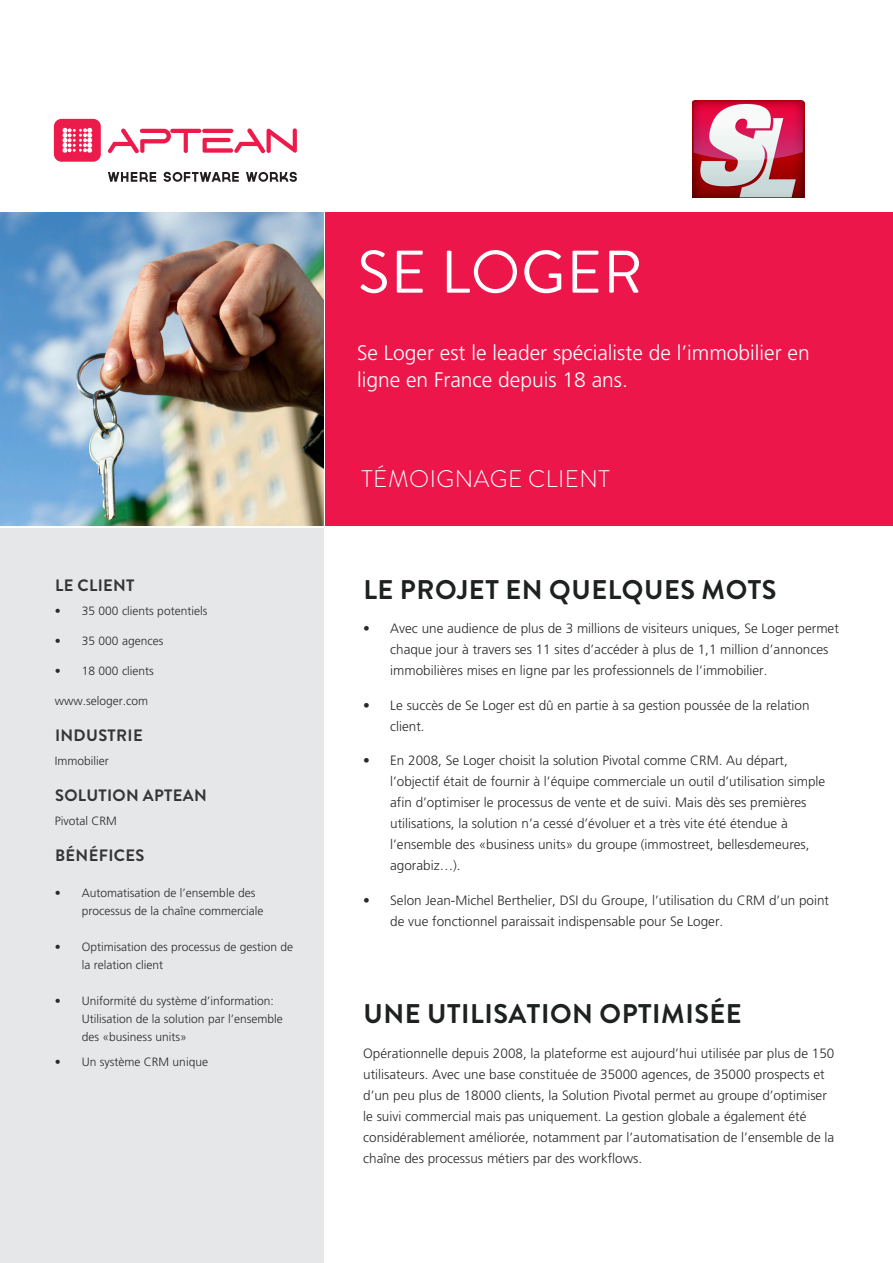
<style>
.page{position:relative;width:893px;height:1263px;background:#fff}
.page>*{position:absolute;margin:0;border:0;box-sizing:border-box;transform-origin:0 0}
.t1{font:60px "Brandon Grotesque";letter-spacing:.02em;color:#fff}
.t2{font:700 27px "Brandon Grotesque";letter-spacing:.02em;color:#1d211f}
.t3{font:300 24px "Brandon Grotesque";letter-spacing:.02em;color:#fff}
.t4{font:300 21px/27px "Frutiger LT Std";color:#fff}
.t5{font:700 16.5px "Brandon Grotesque";letter-spacing:.02em;color:#363536}
.t6{font:300 13.5px/21px "Frutiger LT Std";color:#282b29}
.t7{font:300 12px/18px "Frutiger LT Std";color:#282b29}
</style>
<div class="page">
<div style="left:325px;top:212px;width:568px;height:314px;background:#ed164b"></div>
<img style="left:0;top:212px;width:323px;height:314px">
<div style="left:0;top:528px;width:323px;height:735px;background:#e6e7e9"></div>
<svg style="left:108px;top:172px;width:48px;height:10px"></svg>
<svg style="left:164px;top:172px;width:75px;height:10px"></svg>
<svg style="left:246px;top:172px;width:51px;height:10px"></svg>
<div style="left:54px;top:119px;width:47px;height:43px;background:#ed1b4c;border-radius:8px"></div>
<svg style="left:108px;top:128px;width:189px;height:25px"></svg>
<svg style="left:62px;top:128px;width:30px;height:25px"></svg>
<img style="left:693px;top:101px;width:112px;height:96px">
<p class="t5" style="left:55px;top:574px;width:81px">LE CLIENT</p>
<p class="t7" style="left:55px;top:602px;width:154px">• 35 000 clients potentiels</p>
<p class="t7" style="left:55px;top:632px;width:110px">• 35 000 agences</p>
<p class="t7" style="left:55px;top:662px;width:101px">• 18 000 clients</p>
<p class="t7" style="left:55px;top:692px;width:95px">www.seloger.com</p>
<p class="t5" style="left:55px;top:724px;width:89px">INDUSTRIE</p>
<p class="t7" style="left:55px;top:752px;width:55px">Immobilier</p>
<p class="t5" style="left:55px;top:784px;width:153px">SOLUTION APTEAN</p>
<p class="t7" style="left:55px;top:812px;width:64px">Pivotal CRM</p>
<p class="t5" style="left:55px;top:844px;width:91px">BÉNÉFICES</p>
<p class="t7" style="left:82px;top:884px;width:183px;text-indent:-27px">• Automatisation de l’ensemble des processus de la chaîne commerciale</p>
<p class="t7" style="left:82px;top:938px;width:213px;text-indent:-27px">• Optimisation des processus de gestion de la relation client</p>
<p class="t7" style="left:82px;top:992px;width:202px;text-indent:-27px">• Uniformité du système d’information:<br>Utilisation de la solution par l’ensemble des «business units»</p>
<p class="t7" style="left:55px;top:1053px;width:155px">• Un système CRM unique</p>
<h1 class="t1" style="left:357px;top:231px;width:287px">SE LOGER</h1>
<h3 class="t4" style="left:357px;top:340px;width:454px">Se Loger est le leader spécialiste de l’immobilier en ligne en France depuis 18 ans.</h3>
<h3 class="t3" style="left:361px;top:462px;width:250px">TÉMOIGNAGE CLIENT</h3>
<p class="t2" style="left:363px;top:570px;width:415px">LE PROJET EN QUELQUES MOTS</p>
<p class="t6" style="left:390px;top:618px;width:450px;text-indent:-27px">• Avec une audience de plus de 3 millions de visiteurs uniques, Se Loger permet chaque jour à travers ses 11 sites d’accéder à plus de 1,1 million d’annonces immobilières mises en ligne par les professionnels de l’immobilier.</p>
<p class="t6" style="left:390px;top:695px;width:421px;text-indent:-27px">• Le succès de Se Loger est dû en partie à sa gestion poussée de la relation client.</p>
<p class="t6" style="left:390px;top:750px;width:437px;text-indent:-27px">• En 2008, Se Loger choisit la solution Pivotal comme CRM. Au départ, l’objectif était de fournir à l’équipe commerciale un outil d’utilisation simple afin d’optimiser le processus de vente et de suivi. Mais dès ses premières utilisations, la solution n’a cessé d’évoluer et a très vite été étendue à l’ensemble des «business units» du groupe (immostreet, bellesdemeures, agorabiz…).</p>
<p class="t6" style="left:390px;top:890px;width:440px;text-indent:-27px">• Selon Jean-Michel Berthelier, DSI du Groupe, l’utilisation du CRM d’un point de vue fonctionnel paraissait indispensable pour Se Loger.</p>
<p class="t2" style="left:363px;top:995px;width:380px">UNE UTILISATION OPTIMISÉE</p>
<p class="t6" style="left:363px;top:1043px;width:473px">Opérationnelle depuis 2008, la plateforme est aujourd’hui utilisée par plus de 150 utilisateurs. Avec une base constituée de 35000 agences, de 35000 prospects et d’un peu plus de 18000 clients, la Solution Pivotal permet au groupe d’optimiser le suivi commercial mais pas uniquement. La gestion globale a également été considérablement améliorée, notamment par l’automatisation de l’ensemble de la chaîne des processus métiers par des workflows.</p>
</div>
